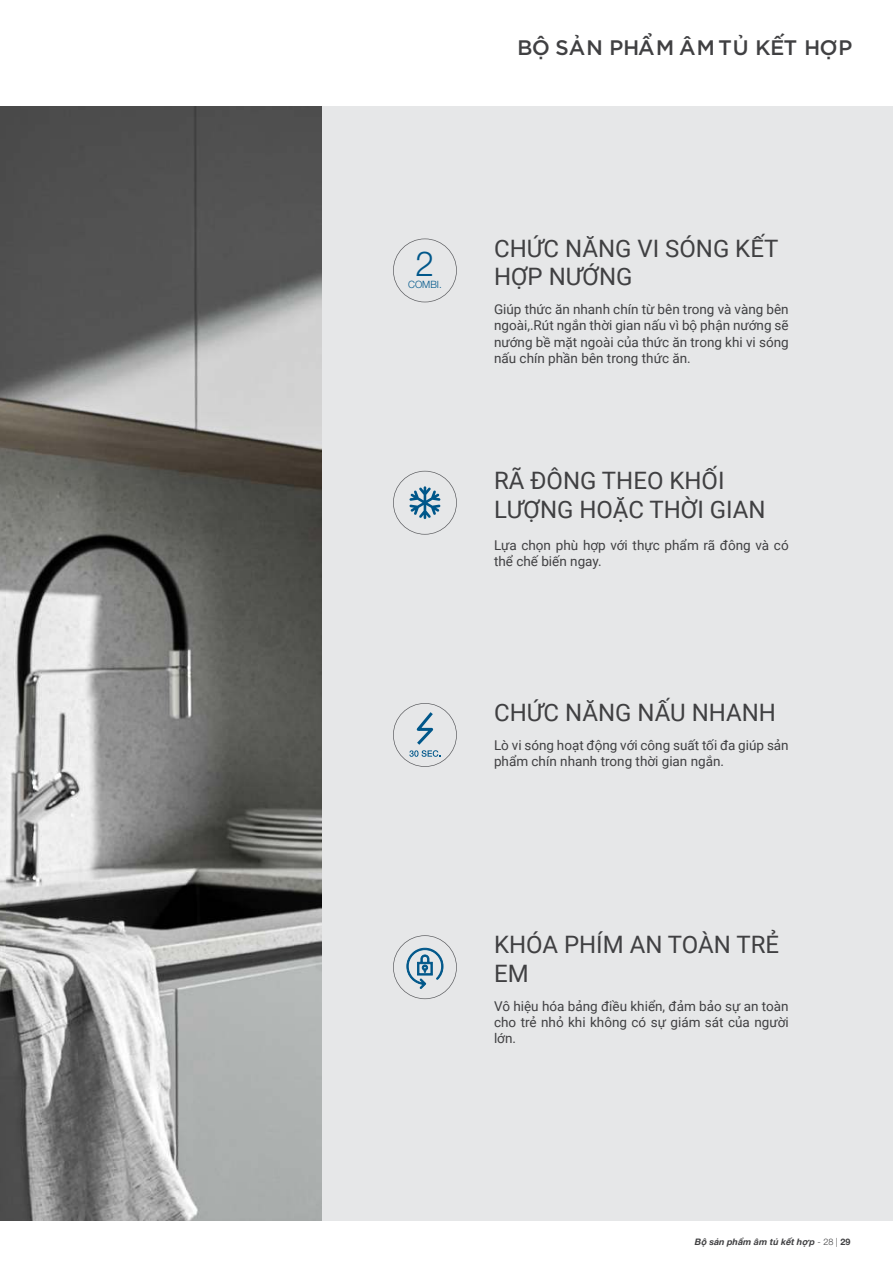
<style>
.page{position:relative;width:893px;height:1263px;background:#fff}
.page>*{position:absolute;margin:0;border:0;box-sizing:border-box;transform-origin:0 0}
.t1{font:300 34.65px "Helvetica Neue";color:#00578a}
.t2{font:24px/28.8px "Roboto";color:#404042}
.t3{font:500 21px "i Ciel Gotham";color:#404042}
.t4{font:13.5px/16.2px "Roboto";color:#404042;text-align:justify}
.t5{font:300 10.05px "Helvetica Neue";color:#00578a}
.t6{font:italic 700 9px "Helvetica Neue";color:#404042}
.s1{font-weight:300;font-style:normal}
.s2{font-style:normal}
</style>
<div class="page">
<div style="left:280px;top:106px;width:613px;height:1114px;background:#e6e7e8"></div>
<svg style="left:393px;top:239px;width:64px;height:63px"></svg>
<svg style="left:393px;top:471px;width:64px;height:64px"></svg>
<svg style="left:393px;top:935px;width:64px;height:64px"></svg>
<svg style="left:393px;top:703px;width:64px;height:64px"></svg>
<img style="left:0;top:106px;width:322px;height:1114px">
<h3 class="t3" style="left:516px;top:32px;width:336px">BỘ SẢN PHẨM ÂM TỦ KẾT HỢP</h3>
<h1 class="t1" style="left:416px;top:248px;width:20px">2</h1>
<p class="t5" style="left:408px;top:280px;width:35px">COMBI.</p>
<h2 class="t2" style="left:494px;top:233px;width:286px">CHỨC NĂNG VI SÓNG KẾT<br>HỢP NƯỚNG</h2>
<p class="t4" style="left:494px;top:301px;width:296px">Giúp thức ăn nhanh chín từ bên trong và vàng bên ngoài,.Rút ngắn thời gian nấu vì bộ phận nướng sẽ nướng bề mặt ngoài của thức ăn trong khi vi sóng nấu chín phần bên trong thức ăn.</p>
<h2 class="t2" style="left:494px;top:465px;width:273px">RÃ ĐÔNG THEO KHỐI<br>LƯỢNG HOẶC THỜI GIAN</h2>
<p class="t4" style="left:494px;top:537px;width:296px">Lựa chọn phù hợp với thực phẩm rã đông và có thể chế biến ngay.</p>
<h2 class="t2" style="left:494px;top:697px;width:283px">CHỨC NĂNG NẤU NHANH</h2>
<p class="t4" style="left:494px;top:736px;width:296px">Lò vi sóng hoạt động với công suất tối đa giúp sản phẩm chín nhanh trong thời gian ngắn.</p>
<h2 class="t2" style="left:494px;top:929px;width:287px">KHÓA PHÍM AN TOÀN TRẺ<br>EM</h2>
<p class="t4" style="left:494px;top:997px;width:296px">Vô hiệu hóa bảng điều khiển, đảm bảo sự an toàn cho trẻ nhỏ khi không có sự giám sát của người lớn.</p>
<p class="t6" style="left:695px;top:1235px;width:157px">Bộ sản phẩm âm tủ kết hợp <span class="s1">- 28 |</span> <span class="s2">29</span></p>
</div>
